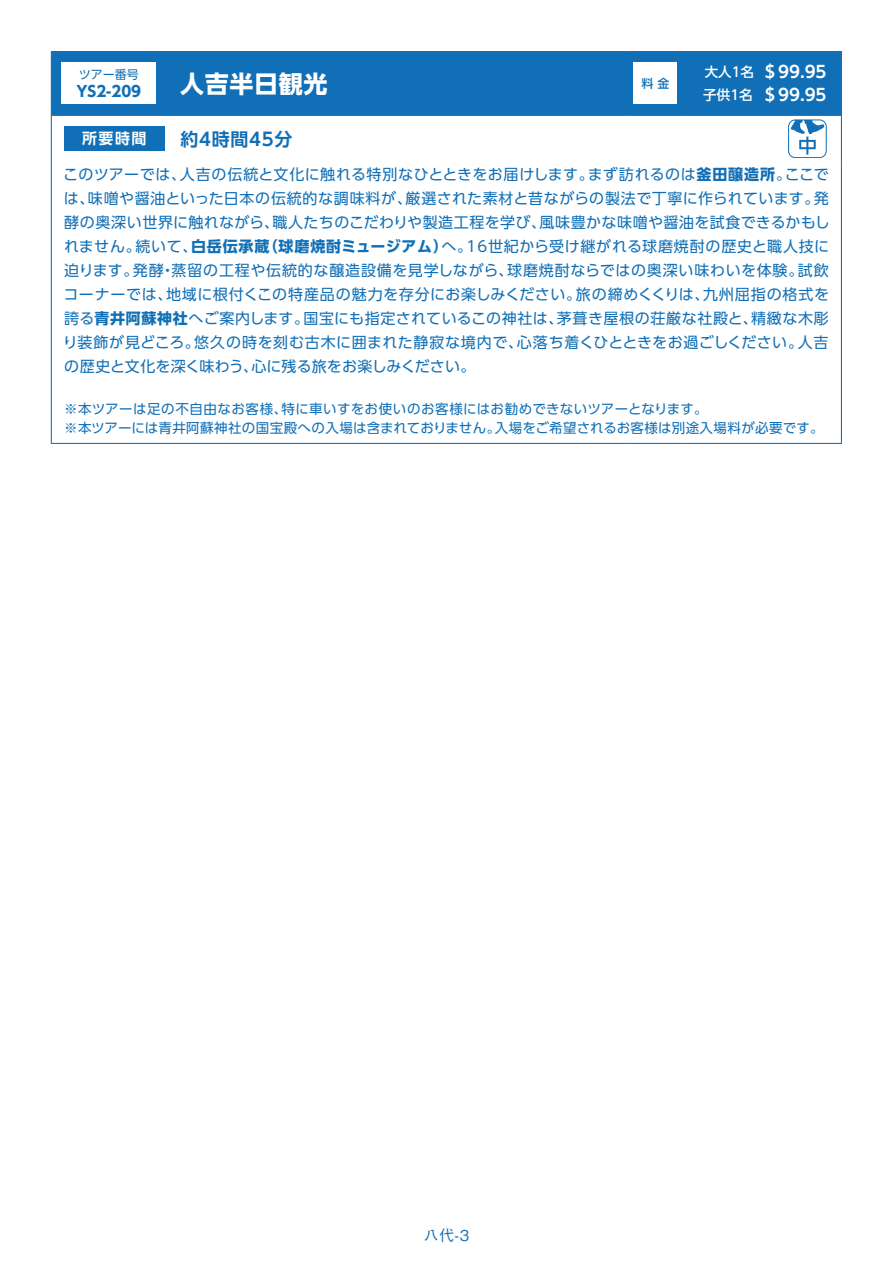
<style>
.page{position:relative;width:893px;height:1263px;background:#fff}
.page>*{position:absolute;margin:0;border:0;box-sizing:border-box;transform-origin:0 0}
.t1{font:700 24px "UD Shin Go Pro";letter-spacing:.03em;color:#fff}
.t2{font:700 18px "UD Shin Go Pro De";letter-spacing:.04em;color:#106fb6}
.t3{font:700 16.5px "UD Shin Go Pro De";color:#fff}
.t4{font:15px "UD Shin Go Pro";letter-spacing:.035em;color:#106fb6}
.t5{font:15px "UD Shin Go Pro";letter-spacing:.055em;color:#106fb6}
.t6{font:15px "UD Shin Go Pro";letter-spacing:.01em;color:#106fb6}
.t7{font:15px "UD Shin Go Pro";letter-spacing:.015em;color:#106fb6}
.t8{font:700 15px "UD Shin Go Pro";letter-spacing:.045em;color:#106fb6}
.t9{font:15px "UD Shin Go Pro";letter-spacing:-.035em;color:#106fb6}
.t10{font:15px "UD Shin Go Pro";letter-spacing:.06em;color:#106fb6}
.t11{font:500 15px "Gothic BBB Pro";color:#106fb6}
.t12{font:700 15px "UD Shin Go Pro De";color:#fff}
.t13{font:13.5px "UD Shin Go Pro";letter-spacing:.03em;color:#106fb6}
.t14{font:500 13.5px "UD Shin Go Pro";color:#fff}
.t15{font:12px "UD Shin Go Pro";color:#106fb6}
.t16{font:500 12px "UD Shin Go Pro";color:#106fb6}
.s1{font-weight:700}
.s2{font-weight:400}
</style>
<div class="page">
<div style="left:52px;top:52px;width:789px;height:63px;background:#106fb6"></div>
<hr style="left:51px;top:51px;width:576px;height:1px;background:#106fb6">
<hr style="left:51px;top:52px;width:1px;height:63px;background:#106fb6">
<hr style="left:627px;top:51px;width:57px;height:1px;background:#106fb6">
<hr style="left:626px;top:52px;width:1px;height:63px;background:#106fb6">
<hr style="left:684px;top:51px;width:158px;height:1px;background:#106fb6">
<hr style="left:684px;top:52px;width:1px;height:63px;background:#106fb6">
<hr style="left:841px;top:52px;width:1px;height:63px;background:#106fb6">
<hr style="left:51px;top:115px;width:576px;height:1px;background:#106fb6">
<hr style="left:51px;top:116px;width:1px;height:46px;background:#106fb6">
<hr style="left:627px;top:115px;width:57px;height:1px;background:#106fb6">
<hr style="left:684px;top:115px;width:158px;height:1px;background:#106fb6">
<hr style="left:841px;top:116px;width:1px;height:46px;background:#106fb6">
<hr style="left:51px;top:162px;width:1px;height:281px;background:#106fb6">
<hr style="left:841px;top:162px;width:1px;height:281px;background:#106fb6">
<hr style="left:51px;top:443px;width:576px;height:1px;background:#106fb6">
<hr style="left:627px;top:443px;width:57px;height:1px;background:#106fb6">
<hr style="left:684px;top:443px;width:158px;height:1px;background:#106fb6">
<div style="left:61px;top:62px;width:95px;height:42px;background:#fff"></div>
<div style="left:634px;top:63px;width:43px;height:41px;background:#fff"></div>
<div style="left:64px;top:126px;width:100px;height:25px;background:#106fb6"></div>
<div style="left:788px;top:120px;width:38px;height:38px;border:1px solid #106fb6;border-radius:7px"></div>
<svg style="left:790px;top:120px;width:34px;height:35px"></svg>
<p class="t15" style="left:79px;top:65px;width:62px">ツアー番号</p>
<p class="t3" style="left:762px;top:59px;width:66px">＄99.95</p>
<p class="t14" style="left:705px;top:61px;width:51px">大人1名</p>
<h1 class="t1" style="left:180px;top:64px;width:149px">人吉半日観光</h1>
<p class="t16" style="left:641px;top:74px;width:29px">料金</p>
<p class="t8" style="left:76px;top:79px;width:66px">YS2-209</p>
<p class="t3" style="left:762px;top:81px;width:66px">＄99.95</p>
<p class="t14" style="left:703px;top:84px;width:51px">子供1名</p>
<p class="t12" style="left:82px;top:127px;width:66px">所要時間</p>
<p class="t2" style="left:180px;top:124px;width:113px">約4時間45分</p>
<p class="t4" style="left:588px;top:162px;width:205px">まず訪れるのは<span class="s1">釜田醸造所</span>。</p>
<p class="t4" style="left:180px;top:162px;width:415px">人吉の伝統と文化に触れる特別なひとときをお届けします。</p>
<p class="t4" style="left:63px;top:162px;width:124px">このツアーでは、</p>
<p class="t4" style="left:785px;top:162px;width:46px">ここで</p>
<p class="t4" style="left:88px;top:186px;width:326px">味噌や醤油といった日本の伝統的な調味料が、</p>
<p class="t4" style="left:406px;top:186px;width:415px">厳選された素材と昔ながらの製法で丁寧に作られています。</p>
<p class="t4" style="left:814px;top:186px;width:16px">発</p>
<p class="t4" style="left:64px;top:186px;width:32px">は、</p>
<p class="t4" style="left:64px;top:210px;width:216px">酵の奥深い世界に触れながら、</p>
<p class="t4" style="left:272px;top:210px;width:275px">職人たちのこだわりや製造工程を学び、</p>
<p class="t4" style="left:540px;top:210px;width:292px">風味豊かな味噌や醤油を試食できるかもし</p>
<p class="t5" style="left:467px;top:234px;width:364px">16世紀から受け継がれる球磨焼酎の歴史と職人技に</p>
<p class="t8" style="left:263px;top:234px;width:211px">（球磨焼酎ミュージアム <span class="s2">へ</span>） <span class="s2">。</span></p>
<p class="t8" style="left:191px;top:234px;width:80px">白岳伝承蔵</p>
<p class="t4" style="left:135px;top:234px;width:64px">続いて、</p>
<p class="t4" style="left:64px;top:234px;width:78px">れません。</p>
<p class="t5" style="left:171px;top:258px;width:344px">蒸留の工程や伝統的な醸造設備を見学しながら、</p>
<p class="t4" style="left:64px;top:258px;width:76px">迫ります。</p>
<p class="t4" style="left:507px;top:258px;width:298px">球磨焼酎ならではの奥深い味わいを体験。</p>
<p class="t4" style="left:798px;top:258px;width:32px">試飲</p>
<p class="t4" style="left:133px;top:258px;width:32px">発酵</p>
<p class="t4" style="left:160px;top:258px;width:16px">・</p>
<p class="t4" style="left:166px;top:282px;width:417px">地域に根付くこの特産品の魅力を存分にお楽しみください。</p>
<p class="t10" style="left:703px;top:282px;width:127px">九州屈指の格式を</p>
<p class="t9" style="left:576px;top:282px;width:135px">旅の締めくくりは、</p>
<p class="t4" style="left:63px;top:282px;width:110px">コーナーでは、</p>
<p class="t6" style="left:64px;top:306px;width:246px">誇る<span class="s1">青井阿蘇神社</span>へご案内します。</p>
<p class="t4" style="left:557px;top:306px;width:202px">茅葺き屋根の荘厳な社殿と、</p>
<p class="t4" style="left:751px;top:306px;width:79px">精緻な木彫</p>
<p class="t4" style="left:303px;top:306px;width:262px">国宝にも指定されているこの神社は、</p>
<p class="t6" style="left:63px;top:330px;width:138px">り装飾が見どころ。</p>
<p class="t7" style="left:517px;top:330px;width:288px">心落ち着くひとときをお過ごしください。</p>
<p class="t5" style="left:194px;top:330px;width:330px">悠久の時を刻む古木に囲まれた静寂な境内で、</p>
<p class="t4" style="left:798px;top:330px;width:32px">人吉</p>
<p class="t6" style="left:251px;top:354px;width:226px">心に残る旅をお楽しみください。</p>
<p class="t7" style="left:64px;top:354px;width:195px">の歴史と文化を深く味わう、</p>
<p class="t13" style="left:64px;top:398px;width:225px">※本ツアーは足の不自由なお客様、</p>
<p class="t13" style="left:282px;top:398px;width:428px">特に車いすをお使いのお客様にはお勧めできないツアーとなります。</p>
<p class="t13" style="left:495px;top:417px;width:330px">入場をご希望されるお客様は別途入場料が必要です。</p>
<p class="t13" style="left:64px;top:417px;width:438px">※本ツアーには青井阿蘇神社の国宝殿への入場は含まれておりません。</p>
<p class="t11" style="left:424px;top:1223px;width:47px">八代-3</p>
</div>
